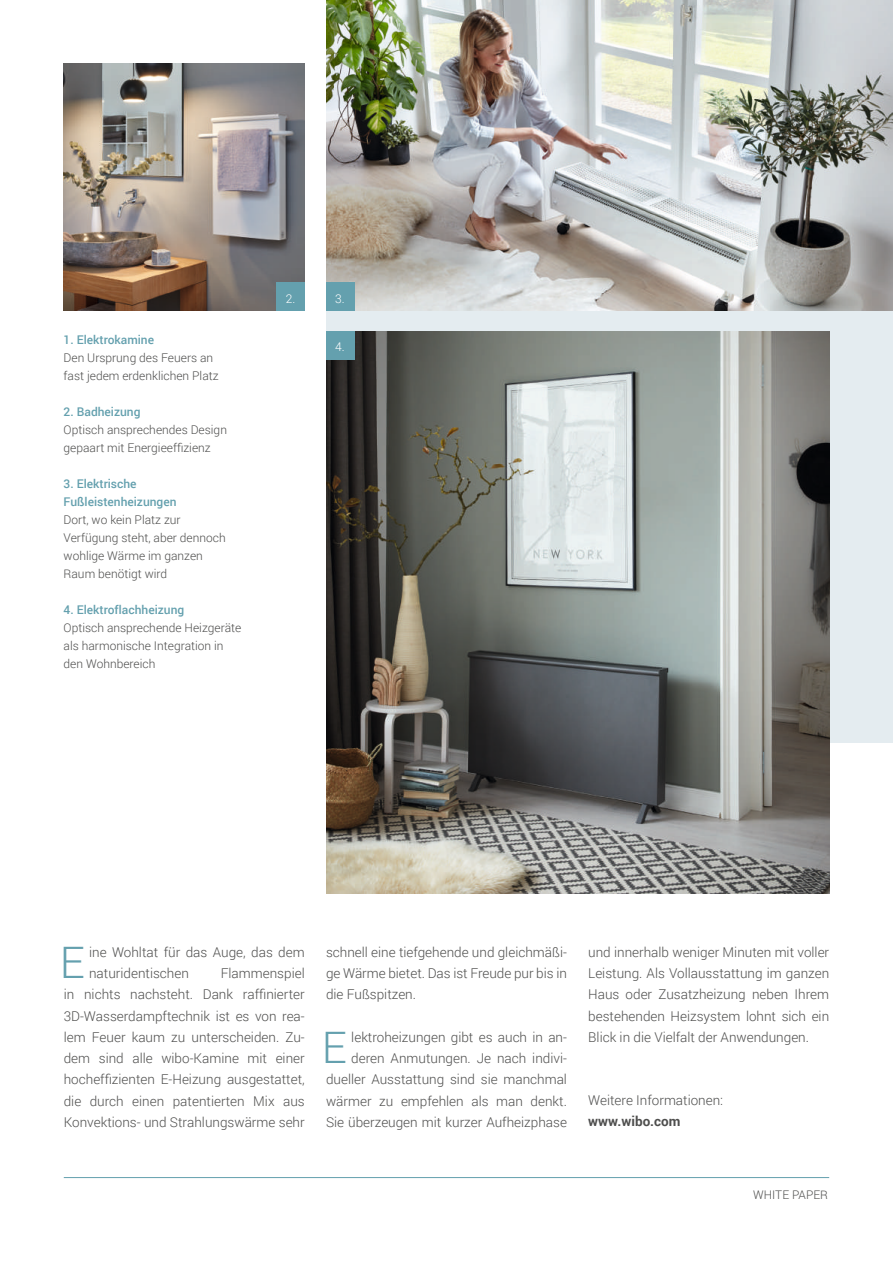
<style>
.page{position:relative;width:893px;height:1263px;background:#fff}
.page>*{position:absolute;margin:0;border:0;box-sizing:border-box;transform-origin:0 0}
.t1{font:300 43.35px "Roboto";color:#64a0ae}
.t2{font:300 13.5px/21.3px "Roboto";color:#4e4e4d;text-align:justify}
.t3{font:700 13.5px "Roboto";color:#4e4e4d}
.t4{font:300 12px/18px "Roboto";color:#4e4e4d}
.t5{font:500 12px/18px "Roboto";color:#64a0ae}
.t6{font:300 12px "Roboto";color:#fff}
.t7{font:300 11.85px "Roboto";color:#4e4e4d}
</style>
<div class="page">
<div style="left:326px;top:0;width:567px;height:742px;background:#e4ecf0"></div>
<img style="left:64px;top:64px;width:241px;height:246px">
<img style="left:326px;top:0;width:567px;height:310px">
<img style="left:326px;top:331px;width:503px;height:562px">
<hr style="left:64px;top:1177px;width:765px;height:1px;background:#64a0ae">
<div style="left:326px;top:282px;width:28px;height:28px;background:#64a0ae"></div>
<div style="left:277px;top:282px;width:28px;height:28px;background:#64a0ae"></div>
<div style="left:326px;top:331px;width:28px;height:28px;background:#64a0ae"></div>
<p class="t5" style="left:64px;top:330px;width:92px">1. Elektrokamine</p>
<p class="t4" style="left:64px;top:348px;width:157px">Den Ursprung des Feuers an fast jedem erdenklichen Platz</p>
<p class="t5" style="left:64px;top:402px;width:78px">2. Badheizung</p>
<p class="t4" style="left:64px;top:420px;width:165px">Optisch ansprechendes Design gepaart mit Energieeffizienz</p>
<p class="t5" style="left:64px;top:474px;width:114px">3. Elektrische<br>Fußleistenheizungen</p>
<p class="t4" style="left:64px;top:510px;width:164px">Dort, wo kein Platz zur<br>Verfügung steht, aber dennoch wohlige Wärme im ganzen<br>Raum benötigt wird</p>
<p class="t5" style="left:64px;top:600px;width:122px">4. Elektroflachheizung</p>
<p class="t4" style="left:64px;top:618px;width:179px">Optisch ansprechende Heizgeräte als harmonische Integration in den Wohnbereich</p>
<p class="t6" style="left:286px;top:290px;width:11px">2.</p>
<p class="t6" style="left:335px;top:290px;width:11px">3.</p>
<p class="t6" style="left:335px;top:339px;width:11px">4.</p>
<h1 class="t1" style="left:60px;top:933px;width:27px">E</h1>
<p class="t2" style="left:89px;top:941px;width:217px">ine Wohltat für das Auge, das dem naturidentischen</p>
<p class="t2" style="left:64px;top:962px;width:242px;text-indent:157px">Flammenspiel in nichts nachsteht. Dank raffinierter 3D-Wasserdampftechnik ist es von rea&shy;lem Feuer kaum zu unterscheiden. Zu&shy;dem sind alle wibo-Kamine mit einer hocheffizienten E-Heizung ausgestattet, die durch einen patentierten Mix aus Konvektions- und Strahlungswärme sehr</p>
<p class="t2" style="left:326px;top:941px;width:242px">schnell eine tiefgehende und gleichmäßi&shy;ge Wärme bietet. Das ist Freude pur bis in die Fußspitzen.</p>
<h1 class="t1" style="left:322px;top:1018px;width:27px">E</h1>
<p class="t2" style="left:326px;top:1026px;width:242px;text-align:right">lektroheizungen gibt es auch in an&shy;deren Anmutungen. Je nach indivi&shy;dueller Ausstattung sind sie manchmal wärmer zu empfehlen als man denkt.<br>Sie überzeugen mit kurzer Aufheizphase</p>
<p class="t2" style="left:588px;top:941px;width:242px">und innerhalb weniger Minuten mit voller Leistung. Als Vollausstattung im ganzen Haus oder Zusatzheizung neben Ihrem bestehenden Heizsystem lohnt sich ein Blick in die Vielfalt der Anwendungen.</p>
<p class="t2" style="left:588px;top:1089px;width:136px">Weitere Informationen:</p>
<p class="t3" style="left:588px;top:1111px;width:94px">www.wibo.com</p>
<p class="t7" style="left:753px;top:1186px;width:76px">WHITE PAPER</p>
</div>
